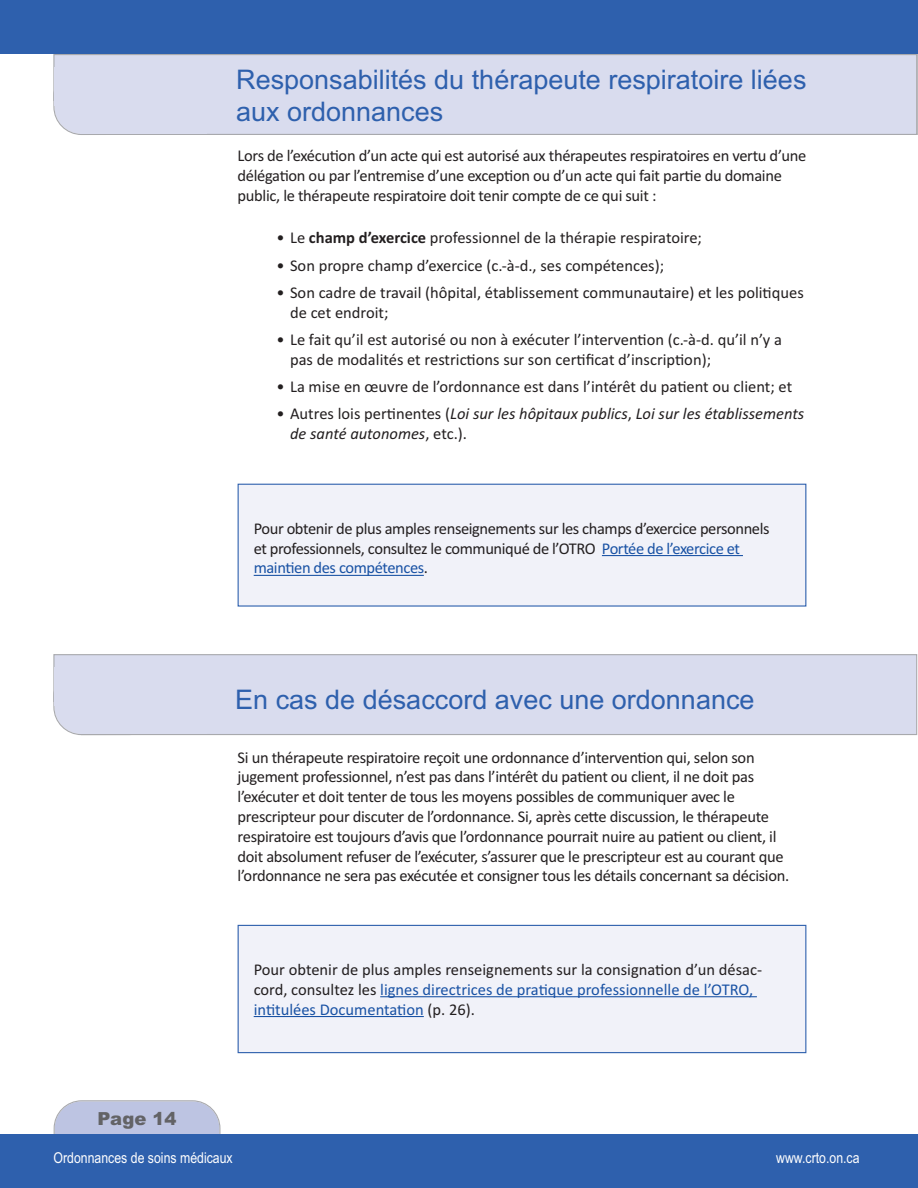
<style>
.page{position:relative;width:918px;height:1188px;background:#fff}
.page>*{position:absolute;margin:0;border:0;box-sizing:border-box;transform-origin:0 0}
.t1{font:27px/32.4px "Arial";color:#2e60ad}
.t2{font:900 18px "Arial";color:#636366}
.t3{font:16.5px/19.8px "Calibri";letter-spacing:-.02em;color:#231f20}
.t4{font:16.5px/19.8px "Calibri";color:#231f20}
.t5{font:italic 16.5px/19.8px "Calibri";color:#231f20}
.t6{font:15px "Arial Narrow";color:#fff}
.s1{font-weight:700}
.s2{font-style:normal}
.s3{color:#1952a4}
</style>
<div class="page">
<div style="left:54px;top:655px;width:862px;height:79px;background:#d9dcee"></div>
<div style="left:53px;top:654px;width:864px;height:81px;border:1px solid #a8a9ad"></div>
<svg style="left:53px;top:668px;width:104px;height:67px"></svg>
<div style="left:80px;top:666px;width:127px;height:68px;background:#d9dcee"></div>
<div style="left:55px;top:668px;width:126px;height:38px;background:#d9dcee"></div>
<svg style="left:54px;top:1100px;width:166px;height:34px;background:#c0c7e1"></svg>
<div style="left:0;top:1134px;width:918px;height:54px;background:#2e60ad"></div>
<div style="left:0;top:0;width:918px;height:54px;background:#2e60ad"></div>
<div style="left:54px;top:55px;width:862px;height:79px;background:#d9dcee"></div>
<div style="left:53px;top:54px;width:864px;height:81px;border:1px solid #a8a9ad"></div>
<svg style="left:53px;top:67px;width:104px;height:68px"></svg>
<div style="left:80px;top:66px;width:127px;height:68px;background:#d9dcee"></div>
<div style="left:55px;top:67px;width:126px;height:39px;background:#d9dcee"></div>
<div style="left:239px;top:485px;width:566px;height:120px;background:#f1f2f9"></div>
<div style="left:238px;top:484px;width:568px;height:123px;border:1px solid #2e60ad"></div>
<hr style="left:602px;top:555px;width:141px;height:1px;background:#1952a4">
<hr style="left:254px;top:575px;width:170px;height:1px;background:#1952a4">
<div style="left:239px;top:926px;width:566px;height:126px;background:#f1f2f9"></div>
<div style="left:238px;top:925px;width:568px;height:128px;border:1px solid #2e60ad"></div>
<hr style="left:380px;top:996px;width:377px;height:1px;background:#1952a4">
<hr style="left:254px;top:1016px;width:170px;height:1px;background:#1952a4">
<svg style="left:917px;top:54px;width:1px;height:81px"></svg>
<h1 class="t1" style="left:236px;top:63px;width:572px">Responsabilités du thérapeute respiratoire liées aux ordonnances</h1>
<p class="t3" style="left:238px;top:146px;width:570px">Lors de l’exécution d’un acte qui est autorisé aux thérapeutes respiratoires en vertu d’une délégation ou par l’entremise d’une exception ou d’un acte qui fait partie du domaine public, le thérapeute respiratoire doit tenir compte de ce qui suit :</p>
<p class="t4" style="left:277px;top:228px;width:427px">• Le <span class="s1">champ d’exercice</span> professionnel de la thérapie respiratoire;</p>
<p class="t4" style="left:277px;top:255px;width:389px">• Son propre champ d’exercice (c.-à-d., ses compétences);</p>
<p class="t4" style="left:290px;top:282px;width:515px;text-indent:-13px">• Son cadre de travail (hôpital, établissement communautaire) et les politiques de cet endroit;</p>
<p class="t4" style="left:290px;top:329px;width:493px;text-indent:-13px">• Le fait qu’il est autorisé ou non à exécuter l’intervention (c.-à-d. qu’il n’y a pas de modalités et restrictions sur son certificat d’inscription);</p>
<p class="t4" style="left:277px;top:377px;width:517px">• La mise en œuvre de l’ordonnance est dans l’intérêt du patient ou client; et</p>
<p class="t5" style="left:290px;top:404px;width:516px;text-indent:-13px"><span class="s2">• Autres lois pertinentes (</span>Loi sur les hôpitaux publics<span class="s2">,</span> Loi sur les établissements de santé autonomes<span class="s2">, etc.).</span></p>
<p class="t3" style="left:254px;top:518px;width:517px">Pour obtenir de plus amples renseignements sur les champs d’exercice personnels et professionnels, consultez le communiqué de l’OTRO <span class="s3">Portée de l’exercice et maintien des compétences</span>.</p>
<h1 class="t1" style="left:235px;top:684px;width:521px">En cas de désaccord avec une ordonnance</h1>
<p class="t3" style="left:238px;top:747px;width:553px">Si un thérapeute respiratoire reçoit une ordonnance d’intervention qui, selon son jugement professionnel, n’est pas dans l’intérêt du patient ou client, il ne doit pas l’exécuter et doit tenter de tous les moyens possibles de communiquer avec le prescripteur pour discuter de l’ordonnance. Si, après cette discussion, le thérapeute respiratoire est toujours d’avis que l’ordonnance pourrait nuire au patient ou client, il doit absolument refuser de l’exécuter, s’assurer que le prescripteur est au courant que l’ordonnance ne sera pas exécutée et consigner tous les détails concernant sa décision.</p>
<p class="t4" style="left:254px;top:959px;width:510px">Pour obtenir de plus amples renseignements sur la consignation d’un désac&shy;cord, consultez les <span class="s3">lignes directrices de pratique professionnelle de l’OTRO, intitulées Documentation</span> (p. 26).</p>
<p class="t2" style="left:98px;top:1108px;width:81px">Page 14</p>
<p class="t6" style="left:54px;top:1149px;width:181px">Ordonnances de soins médicaux</p>
<p class="t6" style="left:776px;top:1149px;width:85px">www.crto.on.ca</p>
</div>
